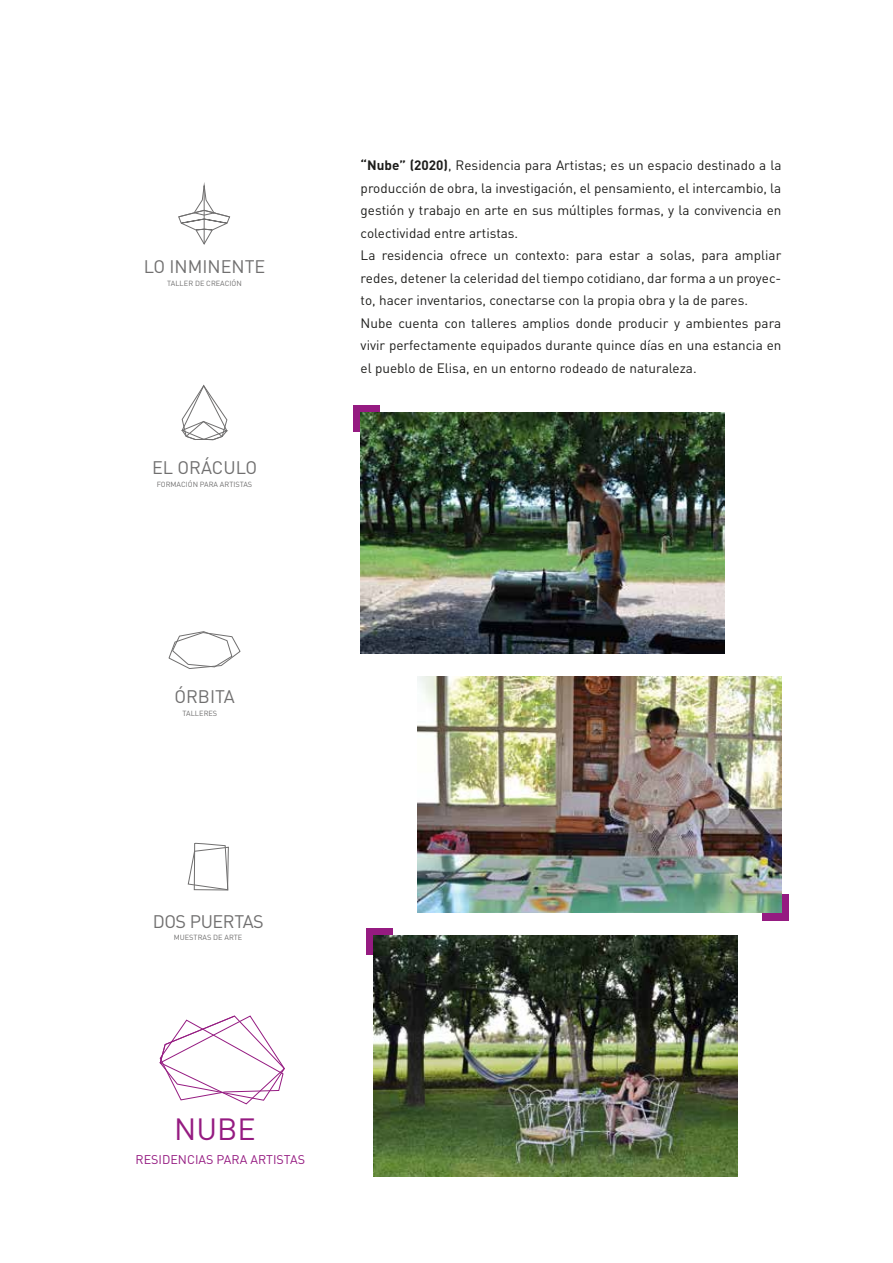
<style>
.page{position:relative;width:893px;height:1263px;background:#fff}
.page>*{position:absolute;margin:0;border:0;box-sizing:border-box;transform-origin:0 0}
.t1{font:30.3px "DIN Pro";color:#951b81}
.t2{font:18px "DIN Pro";color:#706f6f}
.t3{font:18px "DIN Pro";letter-spacing:-.025em;color:#706f6f}
.t4{font:13.5px/22.5px "DIN Pro";color:#1d1d1b}
.t5{font:12.45px "DIN Pro";color:#951b81}
.t6{font:7.35px "DIN Pro";color:#706f6f}
.s1{font-weight:700}
</style>
<div class="page">
<div style="left:366px;top:928px;width:26px;height:26px;background:#951b81"></div>
<div style="left:763px;top:894px;width:26px;height:27px;background:#951b81"></div>
<img style="left:417px;top:676px;width:364px;height:236px">
<svg style="left:178px;top:185px;width:52px;height:60px"></svg>
<svg style="left:182px;top:385px;width:46px;height:55px"></svg>
<svg style="left:159px;top:1015px;width:126px;height:89px"></svg>
<svg style="left:188px;top:843px;width:41px;height:47px"></svg>
<svg style="left:168px;top:631px;width:73px;height:38px"></svg>
<img style="left:374px;top:936px;width:363px;height:240px">
<div style="left:354px;top:406px;width:26px;height:26px;background:#951b81"></div>
<img style="left:361px;top:413px;width:363px;height:241px">
<h2 class="t2" style="left:144px;top:254px;width:123px">LO INMINENTE</h2>
<p class="t6" style="left:167px;top:278px;width:76px">TALLER DE CREACIÓN</p>
<h2 class="t2" style="left:152px;top:455px;width:107px">EL ORÁCULO</h2>
<p class="t6" style="left:157px;top:479px;width:97px">FORMACIÓN PARA ARTISTAS</p>
<p class="t4" style="left:361px;top:153px;width:422px"><span class="s1">“Nube” (2020)</span>, Residencia para Artistas; es un espacio destinado a la producción de obra, la investigación, el pensamiento, el intercambio, la gestión y trabajo en arte en sus múltiples formas, y la convivencia en colectividad entre artistas.<br>La residencia ofrece un contexto: para estar a solas, para ampliar redes, detener la celeridad del tiempo cotidiano, dar forma a un proyec&shy;to, hacer inventarios, conectarse con la propia obra y la de pares.<br>Nube cuenta con talleres amplios donde producir y ambientes para vivir perfectamente equipados durante quince días en una estancia en el pueblo de Elisa, en un entorno rodeado de naturaleza.</p>
<h2 class="t2" style="left:174px;top:684px;width:62px">ÓRBITA</h2>
<p class="t6" style="left:183px;top:708px;width:36px">TALLERES</p>
<h2 class="t3" style="left:153px;top:909px;width:113px">DOS PUERTAS</h2>
<p class="t6" style="left:174px;top:933px;width:70px">MUESTRAS DE ARTE</p>
<h1 class="t1" style="left:174px;top:1108px;width:83px">NUBE</h1>
<p class="t5" style="left:135px;top:1150px;width:171px">RESIDENCIAS PARA ARTISTAS</p>
</div>
